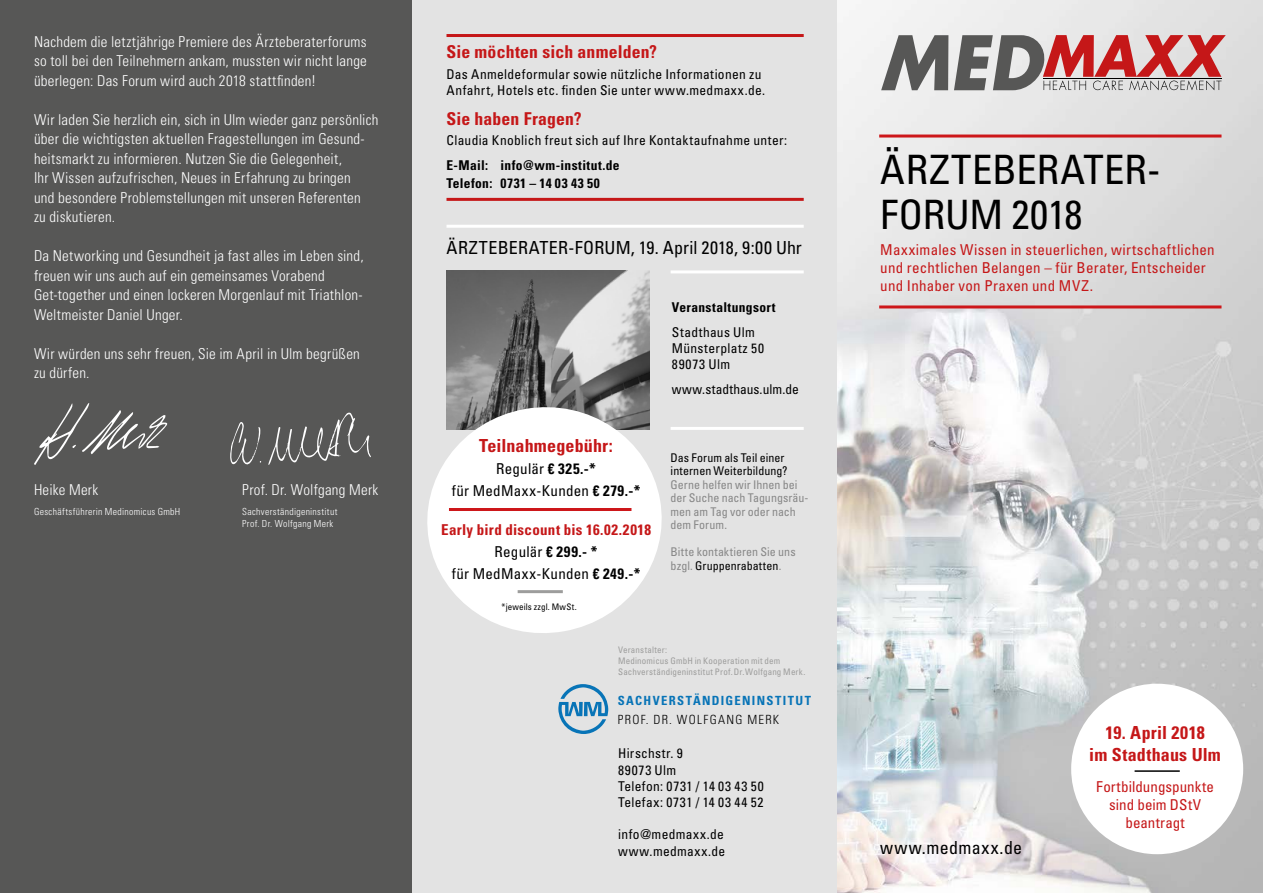
<style>
.page{position:relative;width:1263px;height:893px;background:#fff}
.page>*{position:absolute;margin:0;border:0;box-sizing:border-box;transform-origin:0 0}
.t1{font:condensed 40.5px/45px "Univers LT Std";color:#000}
.t2{font:condensed 18px "Univers LT Std";letter-spacing:.015em;color:#000}
.t3{font:700 condensed 18px/21.6px "Univers LT Std";letter-spacing:.01em;color:#c51718;text-align:center}
.t4{font:700 condensed 17.7px "Univers LT Std";letter-spacing:.01em;color:#c51718}
.t5{font:300 condensed 15px/19.5px "Univers LT Std";letter-spacing:.015em;color:#fff}
.t6{font:condensed 15px/18px "Univers LT Std";letter-spacing:.015em;color:#c51718}
.t7{font:700 condensed 15px/22.2px "Univers LT Std";letter-spacing:.02em;color:#c51718;text-align:center}
.t8{font:condensed 15px/21.6px "Univers LT Std";letter-spacing:.02em;color:#000;text-align:center}
.t9{font:condensed 13.5px/16.2px "Univers LT Std";letter-spacing:.025em;color:#000}
.t10{font:700 condensed 13.5px/18.3px "Univers LT Std";letter-spacing:.03em;color:#000}
.t11{font:condensed 13.5px "Univers LT Std";color:#000}
.t12{font:700 condensed 12.6px "Univers LT Std";letter-spacing:.105em;color:#0874b7}
.t13{font:300 condensed 12.6px "Univers LT Std";letter-spacing:.1em;color:#000}
.t14{font:condensed 12px/13.5px "Univers LT Std";color:#878787}
.t15{font:condensed 12px/13.5px "Univers LT Std";color:#000}
.t16{font:300 condensed 9.75px/12px "Univers LT Std";letter-spacing:.035em;color:#fff}
.t17{font:condensed 9px/10.8px "Univers LT Std";letter-spacing:.02em;color:#9d9d9c}
.t18{font:condensed 9px "Univers LT Std";letter-spacing:.015em;color:#000}
.s1{font-weight:700}
.s2{font-weight:400;color:#000}
.s3{color:#000}
</style>
<div class="page">
<div style="left:0;top:0;width:412px;height:893px;background:#575756"></div>
<div style="left:412px;top:0;width:426px;height:893px;background:#e3e3e3"></div>
<svg style="left:558px;top:684px;width:50px;height:50px"></svg>
<img style="left:838px;top:0;width:425px;height:893px">
<svg style="left:881px;top:35px;width:67px;height:55px"></svg>
<svg style="left:954px;top:35px;width:272px;height:55px;background:#b98989"></svg>
<hr style="left:1043px;top:78px;width:179px;height:1px;background:#000">
<div style="left:1071px;top:684px;width:172px;height:170px;background:#fff;border-radius:50%"></div>
<hr style="left:1134px;top:770px;width:46px;height:2px;background:#000">
<img style="left:446px;top:270px;width:203px;height:128px">
<hr style="left:879px;top:135px;width:342px;height:3px;background:#cd171a">
<hr style="left:446px;top:34px;width:358px;height:3px;background:#c51718">
<hr style="left:671px;top:270px;width:133px;height:3px;background:#fff">
<hr style="left:671px;top:427px;width:133px;height:3px;background:#fff">
<hr style="left:446px;top:198px;width:358px;height:3px;background:#c51718">
<hr style="left:446px;top:225px;width:358px;height:3px;background:#fff">
<hr style="left:879px;top:305px;width:342px;height:3px;background:#cd171a">
<svg style="left:427px;top:398px;width:235px;height:235px;fill:#fff"></svg>
<hr style="left:449px;top:508px;width:182px;height:3px;background:#cd171a">
<hr style="left:518px;top:590px;width:45px;height:3px;background:#9d9d9c">
<svg style="left:230px;top:422px;width:31px;height:43px"></svg>
<svg style="left:268px;top:412px;width:103px;height:53px"></svg>
<svg style="left:34px;top:403px;width:134px;height:62px"></svg>
<p class="t5" style="left:34px;top:32px;width:334px;text-align:justify">Nachdem die letztjährige Premiere des Ärzteberaterforums so toll bei den Teilnehmern ankam, mussten wir nicht lange überlegen: Das Forum wird auch 2018 stattfinden!</p>
<p class="t5" style="left:34px;top:110px;width:346px">Wir laden Sie herzlich ein, sich in Ulm wieder ganz persönlich über die wichtigsten aktuellen Fragestellungen im Gesund&shy;heitsmarkt zu informieren. Nutzen Sie die Gelegenheit,<br>Ihr Wissen aufzufrischen, Neues in Erfahrung zu bringen<br>und besondere Problemstellungen mit unseren Referenten<br>zu diskutieren.</p>
<p class="t5" style="left:34px;top:246px;width:331px">Da Networking und Gesundheit ja fast alles im Leben sind, freuen wir uns auch auf ein gemeinsames Vorabend Get-together und einen lockeren Morgenlauf mit Triathlon-Weltmeister Daniel Unger.</p>
<p class="t5" style="left:34px;top:344px;width:327px">Wir würden uns sehr freuen, Sie im April in Ulm begrüßen zu dürfen.</p>
<p class="t5" style="left:34px;top:480px;width:66px">Heike Merk</p>
<p class="t5" style="left:242px;top:480px;width:138px">Prof. Dr. Wolfgang Merk</p>
<p class="t16" style="left:34px;top:505px;width:148px">Geschäftsführerin Medinomicus GmbH</p>
<p class="t16" style="left:242px;top:506px;width:97px">Sachverständigeninstitut<br>Prof. Dr. Wolfgang Merk</p>
<p class="t4" style="left:446px;top:41px;width:212px">Sie möchten sich anmelden?</p>
<p class="t9" style="left:446px;top:66px;width:320px">Das Anmeldeformular sowie nützliche Informationen zu<br>Anfahrt, Hotels etc. finden Sie unter www.medmaxx.de.</p>
<p class="t4" style="left:446px;top:108px;width:137px">Sie haben Fragen?</p>
<p class="t9" style="left:446px;top:132px;width:342px">Claudia Knoblich freut sich auf Ihre Kontaktaufnahme unter:</p>
<p class="t10" style="left:446px;top:156px;width:175px">E-Mail: info@wm-institut.de<br>Telefon: 0731 – 14 03 43 50</p>
<p class="t2" style="left:446px;top:237px;width:357px">ÄRZTEBERATER-FORUM, 19. April 2018, 9:00 Uhr</p>
<p class="t3" style="left:479px;top:434px;width:135px">Teilnahmegebühr:</p>
<p class="t8" style="left:452px;top:458px;width:190px">Regulär <span class="s1">€ 325.-*<br></span>für MedMaxx-Kunden <span class="s1">€ 279.-*</span></p>
<p class="t7" style="left:441px;top:518px;width:211px">Early bird discount bis 16.02.2018<br><span class="s2">Regulär</span> <span class="s3">€ 299.- *<br></span><span class="s2">für MedMaxx-Kunden</span> <span class="s3">€ 249.-*</span></p>
<p class="t18" style="left:501px;top:601px;width:77px">*jeweils zzgl. MwSt.</p>
<p class="t10" style="left:672px;top:298px;width:105px">Veranstaltungsort</p>
<p class="t9" style="left:672px;top:324px;width:94px">Stadthaus Ulm<br>Münsterplatz 50<br>89073 Ulm</p>
<p class="t11" style="left:672px;top:380px;width:128px">www.stadthaus.ulm.de</p>
<p class="t15" style="left:671px;top:451px;width:118px">Das Forum als Teil einer internen Weiterbildung?</p>
<p class="t14" style="left:671px;top:478px;width:139px">Gerne helfen wir Ihnen bei der Suche nach Tagungsräu&shy;men am Tag vor oder nach dem Forum.</p>
<p class="t14" style="left:671px;top:545px;width:127px">Bitte kontaktieren Sie uns bzgl. <span class="s3">Gruppenrabatten</span>.</p>
<p class="t17" style="left:618px;top:644px;width:189px">Veranstalter:<br>Medinomicus GmbH in Kooperation mit dem<br>Sachverständigeninstitut Prof.Dr.Wolfgang Merk.</p>
<p class="t12" style="left:618px;top:692px;width:195px">SACHVERSTÄNDIGENINSTITUT</p>
<p class="t13" style="left:618px;top:711px;width:163px">PROF. DR. WOLFGANG MERK</p>
<p class="t9" style="left:618px;top:745px;width:147px">Hirschstr. 9<br>89073 Ulm<br>Telefon: 0731 / 14 03 43 50<br>Telefax: 0731 / 14 03 44 52</p>
<p class="t9" style="left:618px;top:826px;width:109px">info@medmaxx.de www.medmaxx.de</p>
<h1 class="t1" style="left:880px;top:147px;width:282px">ÄRZTEBERATER-<br>FORUM 2018</h1>
<p class="t6" style="left:880px;top:240px;width:336px">Maxximales Wissen in steuerlichen, wirtschaftlichen und rechtlichen Belangen – für Berater, Entscheider und Inhaber von Praxen und MVZ.</p>
<p class="t2" style="left:880px;top:837px;width:144px">www.medmaxx.de</p>
<p class="t3" style="left:1089px;top:722px;width:133px">19. April 2018<br>im Stadthaus Ulm</p>
<p class="t6" style="left:1096px;top:777px;width:119px;text-align:center">Fortbildungspunkte sind beim DStV beantragt</p>
</div>
